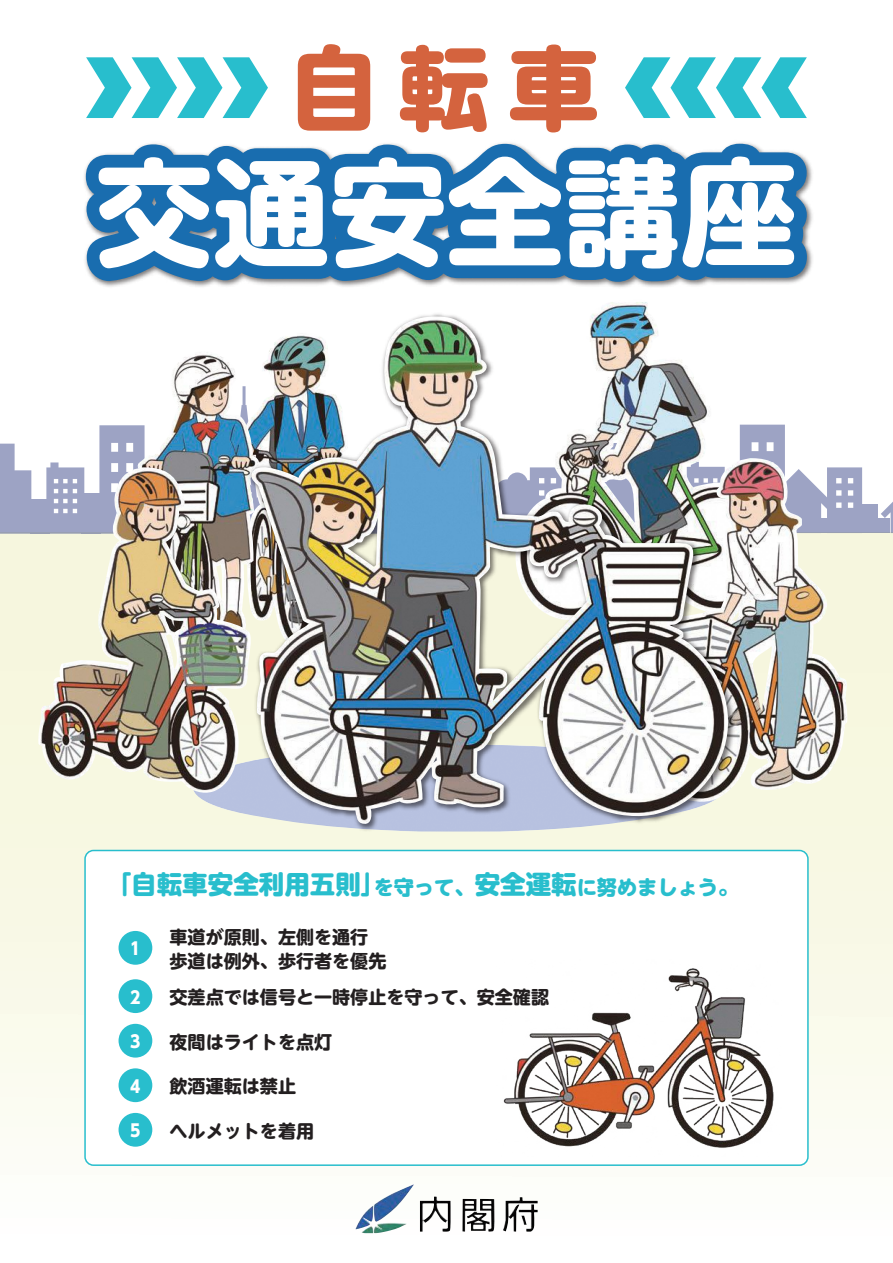
<style>
.page{position:relative;width:893px;height:1263px;background:#fff}
.page>*{position:absolute;margin:0;border:0;box-sizing:border-box;transform-origin:0 0}
.t1{font:700 117px "UD Shin M Go Pr 6 N";color:#fff}
.t2{font:800 91.35px "UD Shin M Go Pr 6 N";color:#d4633e}
.t3{font:800 25.5px "UD Shin M Go Pr 6 N";color:#28becd}
.t4{font:700 18px/23.9px "UD Shin M Go Pr 6 N";color:#231f20}
.t5{font:16.95px "UD Shin Go C Oeiz Pr 6 N Hea";color:#fff}
.s1{font-size:20.25px}
</style>
<div class="page">
<div style="left:0;top:532px;width:893px;height:731px;background:linear-gradient(to bottom,#f5f5d7,#fdfef9)"></div>
<div style="left:30px;top:499px;width:20px;height:35px;background:#9da3c4"></div>
<svg style="left:0;top:444px;width:31px;height:90px"></svg>
<svg style="left:50px;top:462px;width:9px;height:5px"></svg>
<svg style="left:99px;top:425px;width:38px;height:42px;background:#a9aecb"></svg>
<img style="left:84px;top:142px;width:729px;height:146px">
<svg style="left:86px;top:144px;width:721px;height:138px;background:#2c78b3"></svg>
<div style="left:858px;top:504px;width:19px;height:29px;background:#9da3c4"></div>
<div style="left:870px;top:519px;width:20px;height:14px;background:#9da3c4"></div>
<svg style="left:776px;top:425px;width:86px;height:108px"></svg>
<svg style="left:881px;top:502px;width:12px;height:31px"></svg>
<img style="left:193px;top:795px;width:53px;height:36px">
<img style="left:137px;top:354px;width:109px;height:113px">
<img style="left:601px;top:302px;width:175px;height:156px">
<svg style="left:625px;top:57px;width:182px;height:61px"></svg>
<svg style="left:86px;top:57px;width:182px;height:61px"></svg>
<img style="left:38px;top:467px;width:208px;height:328px">
<img style="left:738px;top:458px;width:110px;height:346px">
<img style="left:246px;top:311px;width:492px;height:523px">
<img style="left:249px;top:316px;width:487px;height:511px">
<img style="left:355px;top:1184px;width:59px;height:49px">
<img style="left:420px;top:1197px;width:118px;height:34px">
<div style="left:85px;top:850px;width:723px;height:315px;background:#fff;border-radius:9px"></div>
<div style="left:84px;top:850px;width:725px;height:316px;border:2px solid #28becd;border-radius:9px"></div>
<img style="left:503px;top:968px;width:271px;height:180px">
<svg style="left:137px;top:931px;width:418px;height:130px"></svg>
<div style="left:119px;top:979px;width:33px;height:34px;background:#28becd;border-radius:50%"></div>
<div style="left:119px;top:1024px;width:33px;height:33px;background:#28becd;border-radius:50%"></div>
<div style="left:119px;top:1068px;width:33px;height:34px;background:#28becd;border-radius:50%"></div>
<div style="left:119px;top:1113px;width:33px;height:34px;background:#28becd;border-radius:50%"></div>
<div style="left:119px;top:931px;width:33px;height:34px;background:#28becd;border-radius:50%"></div>
<h2 class="t2" style="left:288px;top:8px;width:312px">自転車</h2>
<h1 class="t1" style="left:96px;top:111px;width:703px">交通安全講座</h1>
<h3 class="t3" style="left:106px;top:862px;width:634px">「自転車安全利用五則」<span class="s1">を守って、</span>安全運転<span class="s1">に努めましょう。</span></h3>
<p class="t5" style="left:129px;top:935px;width:15px">１</p>
<p class="t4" style="left:170px;top:924px;width:218px">車道が原則、左側を通行　歩道は例外、歩行者を優先</p>
<p class="t5" style="left:129px;top:983px;width:15px">２</p>
<p class="t4" style="left:170px;top:984px;width:381px">交差点では信号と一時停止を守って、安全確認</p>
<p class="t5" style="left:129px;top:1028px;width:15px">３</p>
<p class="t4" style="left:170px;top:1029px;width:164px">夜間はライトを点灯</p>
<p class="t5" style="left:129px;top:1072px;width:15px">４</p>
<p class="t4" style="left:170px;top:1073px;width:128px">飲酒運転は禁止</p>
<p class="t5" style="left:129px;top:1117px;width:15px">５</p>
<p class="t4" style="left:170px;top:1118px;width:146px">ヘルメットを着用</p>
</div>
